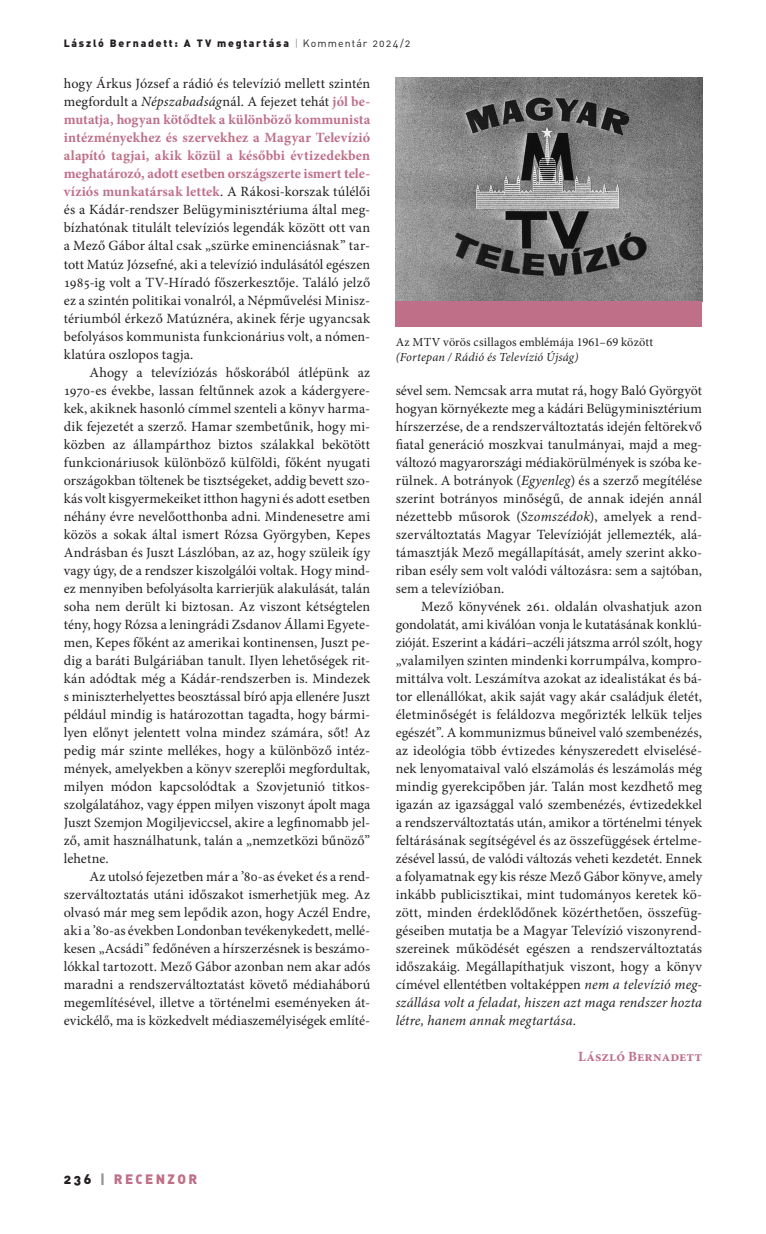
<style>
.page{position:relative;width:766px;height:1234px;background:#fff}
.page>*{position:absolute;margin:0;border:0;box-sizing:border-box;transform-origin:0 0}
._3001_--_kenyér_2__RECENZIÓ{font:14.1px/18px "Minion Pro";letter-spacing:.005em;color:#231f20;text-align:justify}
._3002_--_szerző_RECENZIÓ{font:700 14.1px "Minion Pro";letter-spacing:.01em;color:#bf6f88}
.t1{font:13.5px "DIN Alt Blk PFL";letter-spacing:.2em;color:#bf6f88}
._1000_-_képaláírás{font:12.3px "Minion Pro";letter-spacing:.005em;color:#231f20}
._1000_-_képaláírás-2{font:italic 12.3px "Minion Pro";letter-spacing:.01em;color:#231f20}
.t2{font:10.5px "DIN Alt Blk PFL";letter-spacing:.175em;color:#231f20}
.s1{font-family:"DIN Alt PFL";color:#939598}
.s2{font-family:"DIN Alt PFL"}
.s3{font-style:italic}
.s4{font-weight:700;color:#bf6f88}
.s5{color:#231f20}
.s6{color:#939598}
</style>
<div class="page">
<img style="left:395px;top:77px;width:307px;height:224px">
<div style="left:395px;top:301px;width:307px;height:26px;background:#bf6f88"></div>
<p class="t2" style="left:64px;top:36px;width:347px">László Bernadett: A TV megtartása <span class="s1">|</span> <span class="s2">Kommentár 2024/2</span></p>
<p class="_3001_--_kenyér_2__RECENZIÓ" style="left:64px;top:75px;width:308px">hogy Árkus József a rádió és televízió mellett szintén megfordult a <span class="s3">Népszabadság</span>nál. A fejezet tehát <span class="s4">jól be&shy;mutatja, hogyan kötődtek a különböző kommunista intézményekhez és szervekhez a Magyar Televízió alapító tagjai, akik közül a későbbi évtizedekben meghatározó, adott esetben országszerte ismert tele&shy;víziós munkatársak lettek</span>. A Rákosi-korszak túlélői és a Kádár-rendszer Belügyminisztériuma által meg&shy;bízhatónak titulált televíziós legendák között ott van a Mező Gábor által csak „szürke eminenciásnak” tar&shy;tott Matúz Józsefné, aki a televízió indulásától egészen 1985-ig volt a TV-Híradó főszerkesztője. Találó jelző ez a szintén politikai vonalról, a Népművelési Minisz&shy;tériumból érkező Matúznéra, akinek férje ugyancsak befolyásos kommunista funkcionárius volt, a nómen&shy;klatúra oszlopos tagja.</p>
<p class="_3001_--_kenyér_2__RECENZIÓ" style="left:64px;top:363px;width:308px;text-indent:26px">Ahogy a televíziózás hőskorából átlépünk az 1970-es évekbe, lassan feltűnnek azok a kádergyere&shy;kek, akiknek hasonló címmel szenteli a könyv harma&shy;dik fejezetét a szerző. Hamar szembetűnik, hogy mi&shy;közben az állampárthoz biztos szálakkal bekötött funkcionáriusok különböző külföldi, főként nyugati országokban töltenek be tisztségeket, addig bevett szo&shy;kás volt kisgyermekeiket itthon hagyni és adott esetben néhány évre nevelőotthonba adni. Mindenesetre ami közös a sokak által ismert Rózsa Györgyben, Kepes Andrásban és Juszt Lászlóban, az az, hogy szüleik így vagy úgy, de a rendszer kiszolgálói voltak. Hogy mind&shy;ez mennyiben befolyásolta karrierjük alakulását, talán soha nem derült ki biztosan. Az viszont kétségtelen tény, hogy Rózsa a leningrádi Zsdanov Állami Egyete&shy;men, Kepes főként az amerikai kontinensen, Juszt pe&shy;dig a baráti Bulgáriában tanult. Ilyen lehetőségek rit&shy;kán adódtak még a Kádár-rendszerben is. Mindezek s miniszterhelyettes beosztással bíró apja ellenére Juszt például mindig is határozottan tagadta, hogy bármi&shy;lyen előnyt jelentett volna mindez számára, sőt! Az pedig már szinte mellékes, hogy a különböző intéz&shy;mények, amelyekben a könyv szereplői megfordultak, milyen módon kapcsolódtak a Szovjetunió titkos&shy;szolgálatához, vagy éppen milyen viszonyt ápolt maga Juszt Szemjon Mogiljeviccsel, akire a legfinomabb jel&shy;ző, amit használhatunk, talán a „nemzetközi bűnöző” lehetne.</p>
<p class="_3001_--_kenyér_2__RECENZIÓ" style="left:64px;top:867px;width:308px;text-indent:26px">Az utolsó fejezetben már a ’80-as éveket és a rend&shy;szerváltoztatás utáni időszakot ismerhetjük meg. Az olvasó már meg sem lepődik azon, hogy Aczél Endre, aki a ’80-as években Londonban tevékenykedett, mellé&shy;kesen „Acsádi” fedőnéven a hírszerzésnek is beszámo&shy;lókkal tartozott. Mező Gábor azonban nem akar adós maradni a rendszerváltoztatást követő médiaháború megemlítésével, illetve a történelmi eseményeken át&shy;evickélő, ma is közkedvelt médiaszemélyiségek említé-</p>
<p class="_1000_-_képaláírás" style="left:395px;top:334px;width:259px">Az MTV vörös csillagos emblémája 1961–69 között</p>
<p class="_1000_-_képaláírás-2" style="left:395px;top:349px;width:184px">(Fortepan / Rádió és Televízió Újság)</p>
<p class="_3001_--_kenyér_2__RECENZIÓ" style="left:395px;top:381px;width:308px">sével sem. Nemcsak arra mutat rá, hogy Baló Györgyöt hogyan környékezte meg a kádári Belügyminisztérium hírszerzése, de a rendszerváltoztatás idején feltörekvő fiatal generáció moszkvai tanulmányai, majd a meg&shy;változó magyarországi médiakörülmények is szóba ke&shy;rülnek. A botrányok (<span class="s3">Egyenleg</span>) és a szerző megítélése szerint botrányos minőségű, de annak idején annál nézettebb műsorok (<span class="s3">Szomszédok</span>), amelyek a rend&shy;szerváltoztatás Magyar Televízióját jellemezték, alá&shy;támasztják Mező megállapítását, amely szerint akko&shy;riban esély sem volt valódi változásra: sem a sajtóban, sem a televízióban.</p>
<p class="_3001_--_kenyér_2__RECENZIÓ" style="left:395px;top:597px;width:308px;text-indent:26px">Mező könyvének 261. oldalán olvashatjuk azon gondolatát, ami kiválóan vonja le kutatásának konklú&shy;zióját. Eszerint a kádári–aczéli játszma arról szólt, hogy „valamilyen szinten mindenki korrumpálva, kompro&shy;mittálva volt. Leszámítva azokat az idealistákat és bá&shy;tor ellenállókat, akik saját vagy akár családjuk életét, életminőségét is feláldozva megőrizték lelkük teljes egészét”. A kommunizmus bűneivel való szembenézés, az ideológia több évtizedes kényszeredett elviselésé&shy;nek lenyomataival való elszámolás és leszámolás még mindig gyerekcipőben jár. Talán most kezdhető meg igazán az igazsággal való szembenézés, évtizedekkel a rendszerváltoztatás után, amikor a történelmi tények feltárásának segítségével és az összefüggések értelme&shy;zésével lassú, de valódi változás veheti kezdetét. Ennek a folyamatnak egy kis része Mező Gábor könyve, amely inkább publicisztikai, mint tudományos keretek kö&shy;zött, minden érdeklődőnek közérthetően, összefüg&shy;géseiben mutatja be a Magyar Televízió viszonyrend&shy;szereinek működését egészen a rendszerváltoztatás időszakáig. Megállapíthatjuk viszont, hogy a könyv címével ellentétben voltaképpen <span class="s3">nem a televízió meg&shy;szállása volt a feladat, hiszen azt maga rendszer hozta létre, hanem annak megtartása</span>.</p>
<p class="_3002_--_szerző_RECENZIÓ" style="left:578px;top:1046px;width:125px">László Bernadett</p>
<p class="t1" style="left:64px;top:1169px;width:135px"><span class="s5">236</span> <span class="s6">|</span> RECENZOR</p>
</div>
